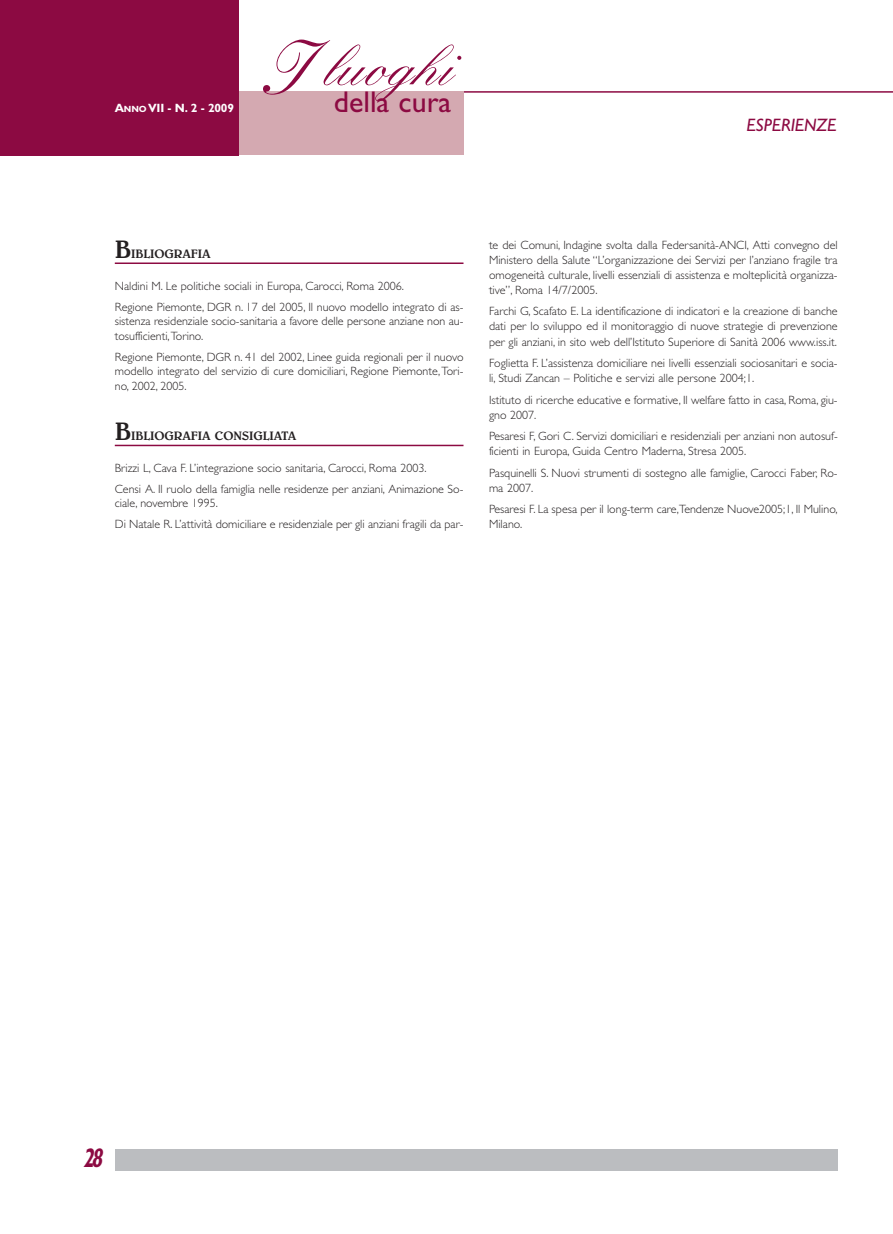
<style>
.page{position:relative;width:893px;height:1234px;background:#fff}
.page>*{position:absolute;margin:0;border:0;box-sizing:border-box;transform-origin:0 0}
.t1{font:500 57px "Kuenstler Script";color:#8c0a42}
.t2{font:30px "Gill Sans";color:#8c0a42}
.t3{font:italic 700 condensed 27px "Gill Sans";color:#8c0a42;scale:.75 1}
.t4{font:italic 18px "Gill Sans";color:#8c0a42}
.t5{font:500 12.3px "Belwe";letter-spacing:-.005em;color:#231f20}
.t6{font:300 12px/15.1px "Gill Sans";color:#231f20}
.t7{font:700 12px "Gill Sans";letter-spacing:-.015em;color:#fff}
.s1{font-size:9px}
.s2{font-size:75px}
.s3{font-size:25.5px}
</style>
<div class="page">
<hr style="left:463px;top:91px;width:430px;height:2px;background:#8c0a42">
<div style="left:238px;top:91px;width:225px;height:64px;background:#d4a9b1"></div>
<div style="left:0;top:0;width:238px;height:155px;background:#8c0a42"></div>
<div style="left:115px;top:1148px;width:723px;height:21px;background:#bbbdc0"></div>
<hr style="left:115px;top:262px;width:348px;height:2px;background:#8c0a42">
<hr style="left:115px;top:444px;width:348px;height:2px;background:#8c0a42">
<p class="t7" style="left:115px;top:104px;width:121px">A<span class="s1">NNO</span> VII - N. 2 - 2009</p>
<h1 class="t1" style="left:263px;top:50px;width:192px"><span class="s2">I</span> luoghi</h1>
<h2 class="t2" style="left:334px;top:92px;width:119px">della cura</h2>
<h3 class="t4" style="left:746px;top:119px;width:91px">ESPERIENZE</h3>
<p class="t5" style="left:115px;top:249px;width:97px"><span class="s3">B</span>IBLIOGRAFIA</p>
<p class="t6" style="left:115px;top:276px;width:350px;line-height:21px">Naldini M. Le politiche sociali in Europa, Carocci, Roma 2006.<br>Regione Piemonte, DGR n. 17 del 2005, Il nuovo modello integrato di as-</p>
<p class="t6" style="left:115px;top:315px;width:350px;line-height:14.5px">sistenza residenziale socio-sanitaria a favore delle persone anziane non au&shy;tosufficienti, Torino.</p>
<p class="t6" style="left:115px;top:351px;width:350px;line-height:14.5px;text-align:justify">Regione Piemonte, DGR n. 41 del 2002, Linee guida regionali per il nuovo modello integrato del servizio di cure domiciliari, Regione Piemonte, Tori&shy;no, 2002, 2005.</p>
<p class="t5" style="left:115px;top:432px;width:183px"><span class="s3">B</span>IBLIOGRAFIA CONSIGLIATA</p>
<p class="t6" style="left:115px;top:458px;width:350px;line-height:21px">Brizzi L, Cava F. L’integrazione socio sanitaria, Carocci, Roma 2003.<br>Censi A. Il ruolo della famiglia nelle residenze per anziani, Animazione So-</p>
<p class="t6" style="left:115px;top:494px;width:350px;line-height:21px">ciale, novembre 1995.<br>Di Natale R. L’attività domiciliare e residenziale per gli anziani fragili da par-</p>
<p class="t6" style="left:489px;top:238px;width:350px;text-align:justify">te dei Comuni, Indagine svolta dalla Federsanità-ANCI, Atti convegno del Ministero della Salute “L’organizzazione dei Servizi per l’anziano fragile tra omogeneità culturale, livelli essenziali di assistenza e molteplicità organizza&shy;tive”, Roma 14/7/2005.</p>
<p class="t6" style="left:489px;top:305px;width:350px;text-align:justify">Farchi G, Scafato E. La identificazione di indicatori e la creazione di banche dati per lo sviluppo ed il monitoraggio di nuove strategie di prevenzione per gli anziani, in sito web dell’Istituto Superiore di Sanità 2006 www.iss.it.</p>
<p class="t6" style="left:489px;top:356px;width:350px">Foglietta F. L’assistenza domiciliare nei livelli essenziali sociosanitari e socia&shy;li, Studi Zancan – Politiche e servizi alle persone 2004;1.</p>
<p class="t6" style="left:489px;top:393px;width:350px">Istituto di ricerche educative e formative, Il welfare fatto in casa, Roma, giu&shy;gno 2007.</p>
<p class="t6" style="left:489px;top:430px;width:350px">Pesaresi F, Gori C. Servizi domiciliari e residenziali per anziani non autosuf&shy;ficienti in Europa, Guida Centro Maderna, Stresa 2005.</p>
<p class="t6" style="left:489px;top:466px;width:350px">Pasquinelli S. Nuovi strumenti di sostegno alle famiglie, Carocci Faber, Ro&shy;ma 2007.</p>
<p class="t6" style="left:489px;top:503px;width:350px">Pesaresi F. La spesa per il long-term care,Tendenze Nuove2005;1, Il Mulino,<br>Milano.</p>
<h3 class="t3" style="left:83px;top:1148px;width:31px">28</h3>
</div>
